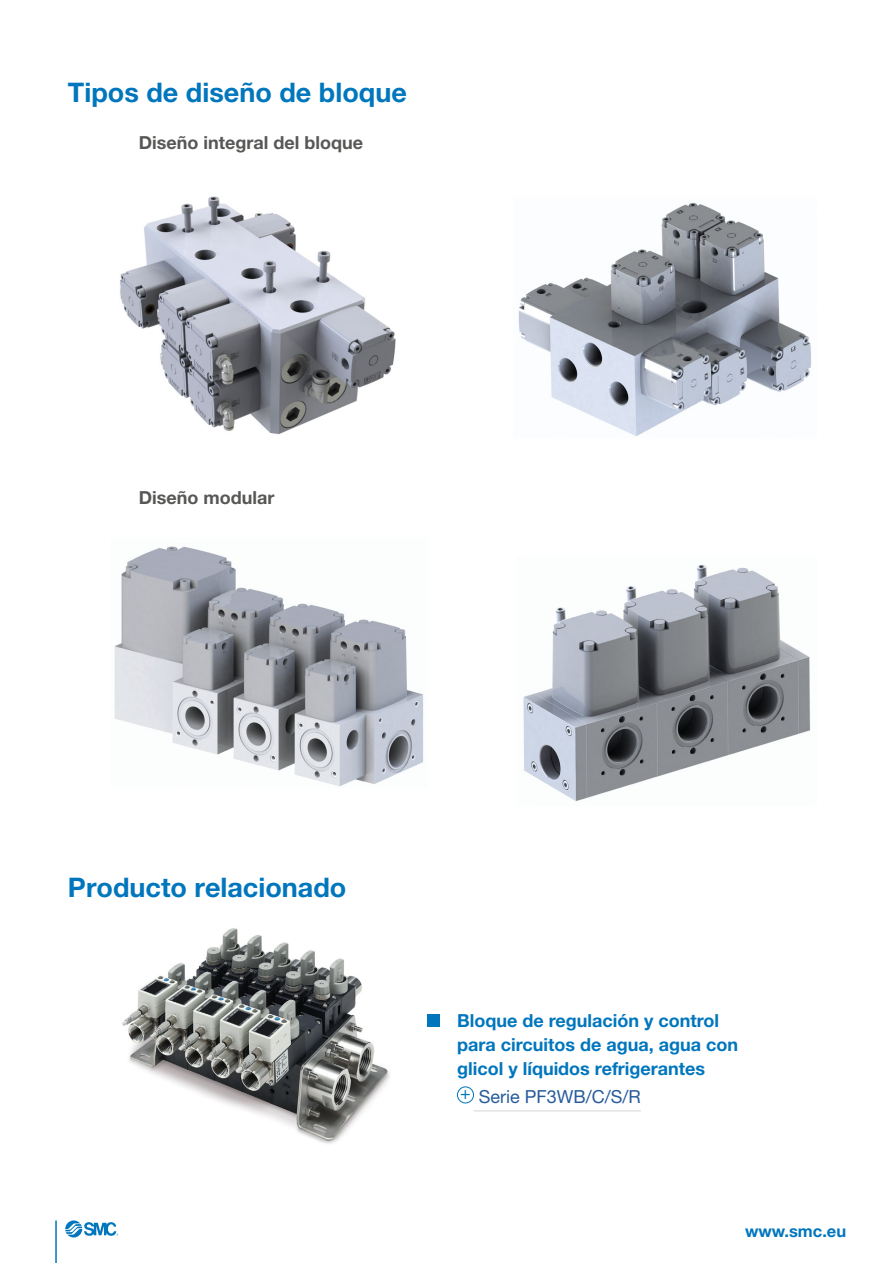
<style>
.page{position:relative;width:893px;height:1263px;background:#fff}
.page>*{position:absolute;margin:0;border:0;box-sizing:border-box;transform-origin:0 0}
.t1{font:700 27px "Helvetica Neue LT Pro";color:#0076bd}
.t2{font:700 18px/24px "Helvetica Neue LT Std";color:#0076bd}
.t3{font:700 18px "Helvetica Neue LT Std";color:#575756}
.t4{font:18px "Helvetica Neue LT Pro";color:#275b9b}
.t5{font:700 16.5px "Helvetica Neue LT Std";color:#0076bd}
</style>
<div class="page">
<img style="left:114px;top:546px;width:310px;height:241px">
<img style="left:523px;top:564px;width:288px;height:238px">
<img style="left:518px;top:203px;width:293px;height:233px">
<svg style="left:65px;top:1220px;width:54px;height:17px"></svg>
<hr style="left:55px;top:1220px;width:2px;height:43px;background:#0076bd">
<hr style="left:474px;top:1110px;width:167px;height:1px;background:#e3e3e3">
<div style="left:457px;top:1086px;width:17px;height:17px;border:1px solid #0076bd;border-radius:50%"></div>
<img style="left:121px;top:928px;width:269px;height:216px">
<div style="left:427px;top:1014px;width:13px;height:12px;background:#0076bd"></div>
<img style="left:120px;top:196px;width:276px;height:239px">
<h1 class="t1" style="left:68px;top:75px;width:340px">Tipos de diseño de bloque</h1>
<p class="t3" style="left:139px;top:131px;width:226px">Diseño integral del bloque</p>
<p class="t3" style="left:139px;top:486px;width:137px">Diseño modular</p>
<h1 class="t1" style="left:68px;top:871px;width:280px">Producto relacionado</h1>
<p class="t2" style="left:457px;top:1008px;width:282px">Bloque de regulación y control para circuitos de agua, agua con glicol y líquidos refrigerantes</p>
<p class="t4" style="left:460px;top:1086px;width:182px"><sup>+</sup> Serie PF3WB/C/S/R</p>
<p class="t5" style="left:745px;top:1221px;width:103px">www.smc.eu</p>
</div>
